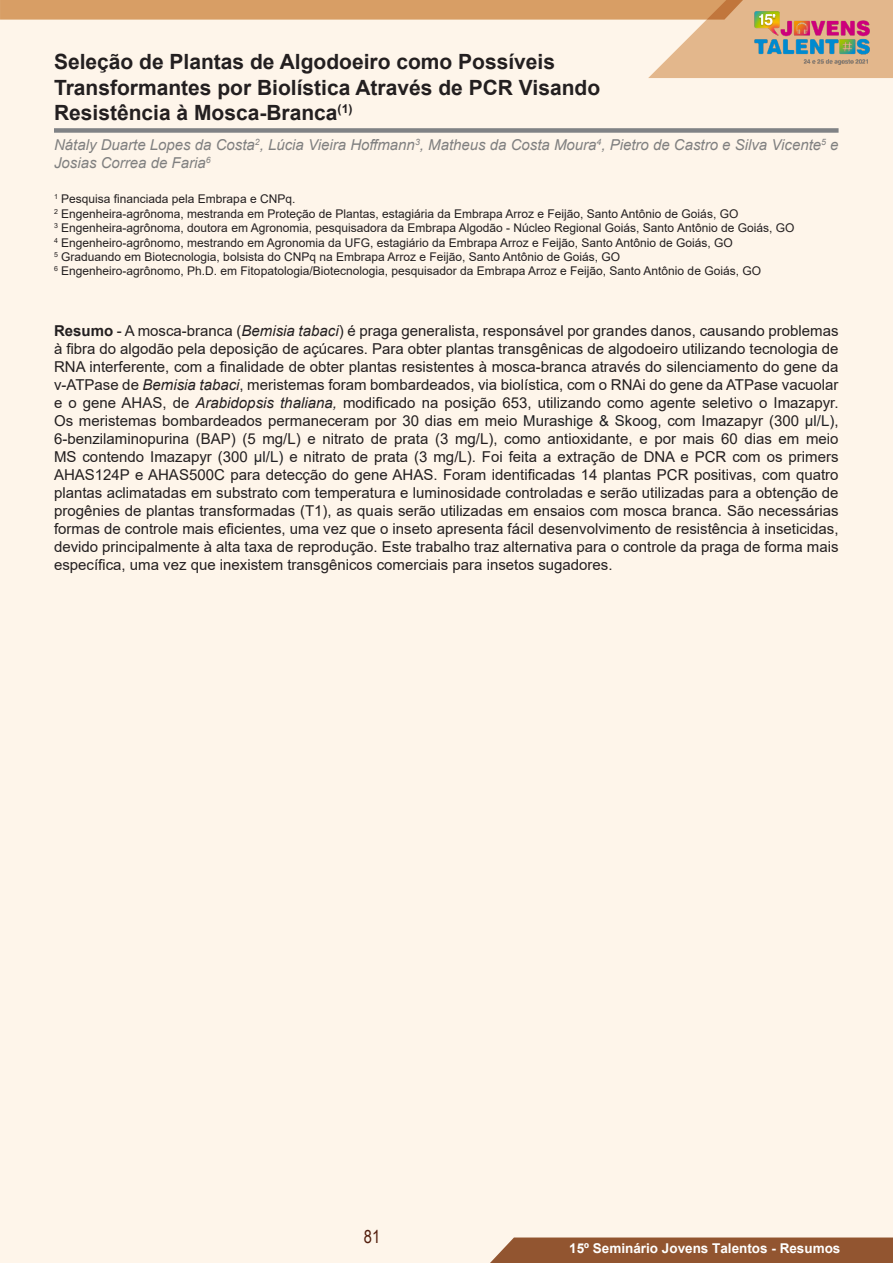
<style>
.page{position:relative;width:893px;height:1263px;background:#fef5ea}
.page>*{position:absolute;margin:0;border:0;box-sizing:border-box;transform-origin:0 0}
.Titulo_01_-_Resumo{font:700 21px/25.2px "Arial";color:#231f20}
.t1{font:18px "Arial Narrow";color:#521d0c}
.Titulo_04_-_Texto_do{font:15px/18px "Arial";color:#231f20;text-align:justify}
.Tituo_02_-_Nome_Auto{font:italic 15px/18px "Arial";color:#808080}
.t2{font:700 13.5px "Arial";color:#fff}
.Titulo_03_-_Graduaçã{font:12px "Arial";color:#231f20}
.s1{font-weight:700}
.s2{font-style:italic}
.s3{color:#202124}
</style>
<div class="page">
<div style="left:490px;top:1237px;width:403px;height:26px;background:#925530"></div>
<svg style="left:0;top:0;width:893px;height:78px"></svg>
<img style="left:740px;top:0;width:145px;height:78px">
<div style="left:54px;top:128px;width:784px;height:5px;background:#808285"></div>
<p class="Titulo_01_-_Resumo" style="left:54px;top:50px;width:548px">Seleção de Plantas de Algodoeiro como Possíveis<br>Transformantes por Biolística Através de PCR Visando<br>Resistência à Mosca-Branca<sup>(1)</sup></p>
<p class="Tituo_02_-_Nome_Auto" style="left:54px;top:136px;width:786px">Nátaly Duarte Lopes da Costa<sup>2</sup>, Lúcia Vieira Hoffmann<sup>3</sup>, Matheus da Costa Moura<sup>4</sup>, Pietro de Castro e Silva Vicente<sup>5</sup> e<br>Josias Correa de Faria<sup>6</sup></p>
<p class="Titulo_03_-_Graduaçã" style="left:54px;top:191px;width:243px"><sup>1</sup> Pesquisa financiada pela Embrapa e CNPq.</p>
<p class="Titulo_03_-_Graduaçã" style="left:54px;top:205px;width:686px"><sup>2</sup> Engenheira-agrônoma, mestranda em Proteção de Plantas, estagiária da Embrapa Arroz e Feijão, Santo Antônio de Goiás, GO</p>
<p class="Titulo_03_-_Graduaçã" style="left:54px;top:220px;width:742px"><sup>3</sup> Engenheira-agrônoma, doutora em Agronomia, pesquisadora da Embrapa Algodão - Núcleo Regional Goiás, Santo Antônio de Goiás, GO</p>
<p class="Titulo_03_-_Graduaçã" style="left:54px;top:234px;width:680px"><sup>4</sup> Engenheiro-agrônomo, mestrando em Agronomia da UFG, estagiário da Embrapa Arroz e Feijão, Santo Antônio de Goiás, GO</p>
<p class="Titulo_03_-_Graduaçã" style="left:54px;top:248px;width:568px"><sup>5</sup> Graduando em Biotecnologia, bolsista do CNPq na Embrapa Arroz e Feijão, Santo Antônio de Goiás, GO</p>
<p class="Titulo_03_-_Graduaçã" style="left:54px;top:263px;width:708px"><sup>6</sup> Engenheiro-agrônomo, Ph.D. em Fitopatologia/Biotecnologia, pesquisador da Embrapa Arroz e Feijão, Santo Antônio de Goiás, GO</p>
<p class="Titulo_04_-_Texto_do" style="left:54px;top:322px;width:786px"><span class="s1">Resumo</span> - A mosca-branca (<span class="s2">Bemisia tabaci</span>) é praga generalista, responsável por grandes danos, causando problemas à fibra do algodão pela deposição de açúcares. Para obter plantas transgênicas de algodoeiro utilizando tecnologia de RNA interferente, com a finalidade de obter plantas resistentes à mosca-branca através do silenciamento do gene da v-ATPase de <span class="s2">Bemisia tabaci</span>, meristemas foram bombardeados, via biolística, com o RNAi do gene da ATPase vacuolar e o gene AHAS, de <span class="s2">Arabidopsis thaliana,</span> modificado na posição 653, utilizando como agente seletivo o Imazapyr.<br>Os meristemas bombardeados permaneceram por 30 dias em meio <span class="s3">Murashige &amp; Skoog,</span> com Imazapyr (300 <span class="s3">μl/L)</span>, 6-benzilaminopurina (BAP) (5 mg/L) e nitrato de prata (3 mg/L), como antioxidante, e por mais 60 dias em meio MS contendo Imazapyr (300 <span class="s3">μl/L)</span> e nitrato de prata (3 mg/L). Foi feita a extração de DNA e PCR com os primers AHAS124P e AHAS500C para detecção do gene AHAS. Foram identificadas 14 plantas PCR positivas, com quatro plantas aclimatadas em substrato com temperatura e luminosidade controladas e serão utilizadas para a obtenção de progênies de plantas transformadas (T1), as quais serão utilizadas em ensaios com mosca branca. São necessárias formas de controle mais eficientes, uma vez que o inseto apresenta fácil desenvolvimento de resistência à inseticidas, devido principalmente à alta taxa de reprodução. Este trabalho traz alternativa para o controle da praga de forma mais específica, uma vez que inexistem transgênicos comerciais para insetos sugadores.</p>
<p class="t1" style="left:364px;top:1223px;width:18px">81</p>
<p class="t2" style="left:569px;top:1239px;width:273px">15º Seminário Jovens Talentos - Resumos</p>
</div>
